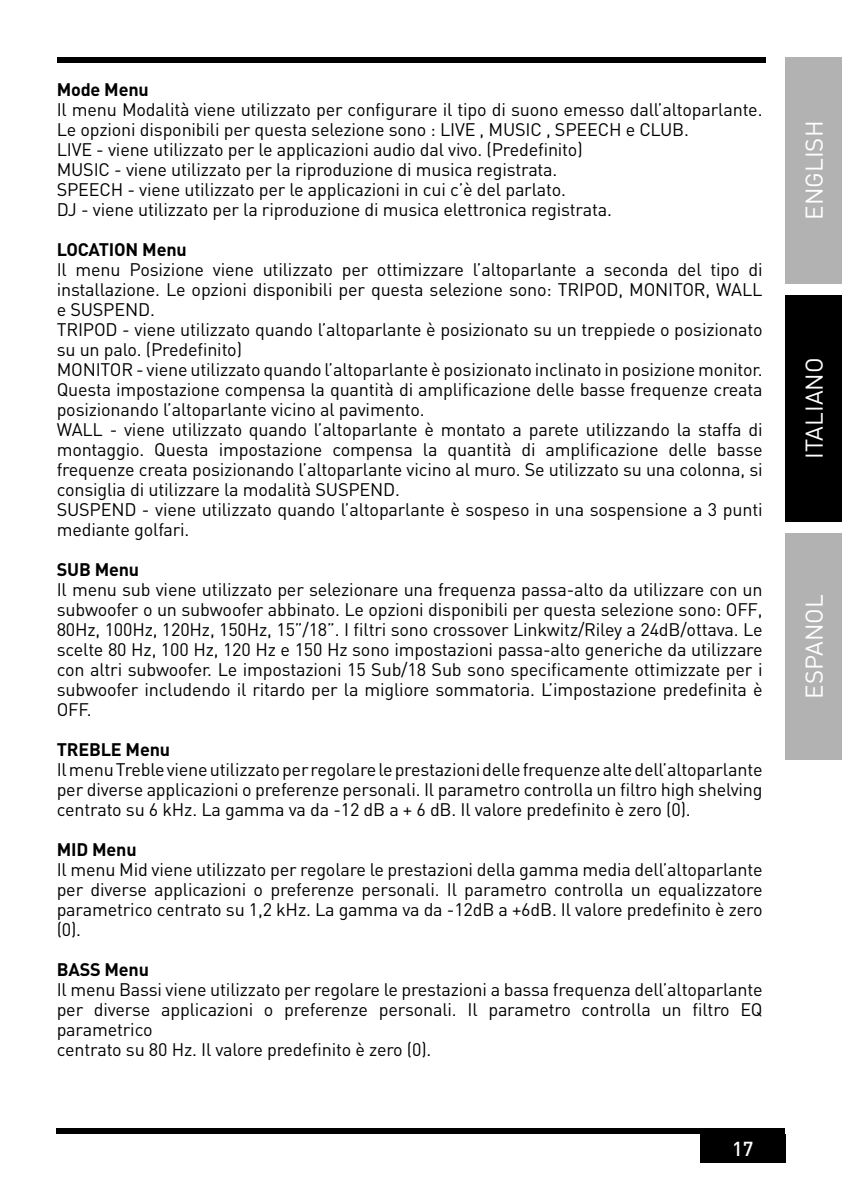
<style>
.page{position:relative;width:842px;height:1191px;background:#fff}
.page>*{position:absolute;margin:0;border:0;box-sizing:border-box;transform-origin:0 0}
.t1{font:24px "DIN Pro";color:#fff}
.t2{font:500 20px "DIN Pro";color:#fff}
.t3{font:18px/20px "DIN Pro";letter-spacing:-.01em;color:#000}
.t4{font:700 18px "DIN Pro";letter-spacing:-.01em;color:#000}
</style>
<div class="page">
<div style="left:785px;top:533px;width:57px;height:227px;background:#b3b2b2"></div>
<div style="left:57px;top:57px;width:708px;height:5px;background:#000"></div>
<div style="left:57px;top:1128px;width:728px;height:6px;background:#000"></div>
<div style="left:700px;top:1134px;width:85px;height:28px;background:#000"></div>
<div style="left:785px;top:295px;width:57px;height:227px;background:#000"></div>
<div style="left:785px;top:57px;width:57px;height:226px;background:#b3b2b2"></div>
<p class="t4" style="left:57px;top:77px;width:94px">Mode Menu</p>
<p class="t3" style="left:57px;top:99px;width:707px">Il menu Modalità viene utilizzato per configurare il tipo di suono emesso dall’altoparlante.<br>Le opzioni disponibili per questa selezione sono : LIVE , MUSIC , SPEECH e CLUB.<br>LIVE - viene utilizzato per le applicazioni audio dal vivo. (Predefinito)<br>MUSIC - viene utilizzato per la riproduzione di musica registrata.<br>SPEECH - viene utilizzato per le applicazioni in cui c’è del parlato.<br>DJ - viene utilizzato per la riproduzione di musica elettronica registrata.</p>
<p class="t4" style="left:57px;top:237px;width:132px">LOCATION Menu</p>
<p class="t3" style="left:57px;top:259px;width:707px">Il menu Posizione viene utilizzato per ottimizzare l’altoparlante a seconda del tipo di installazione. Le opzioni disponibili per questa selezione sono: TRIPOD, MONITOR, WALL e SUSPEND.<br>TRIPOD - viene utilizzato quando l’altoparlante è posizionato su un treppiede o posizionato su un palo. (Predefinito)<br>MONITOR - viene utilizzato quando l’altoparlante è posizionato inclinato in posizione monitor.<br>Questa impostazione compensa la quantità di amplificazione delle basse frequenze creata posizionando l’altoparlante vicino al pavimento.<br>WALL - viene utilizzato quando l’altoparlante è montato a parete utilizzando la staffa di montaggio. Questa impostazione compensa la quantità di amplificazione delle basse frequenze creata posizionando l’altoparlante vicino al muro. Se utilizzato su una colonna, si consiglia di utilizzare la modalità SUSPEND.<br>SUSPEND - viene utilizzato quando l’altoparlante è sospeso in una sospensione a 3 punti mediante golfari.</p>
<p class="t4" style="left:57px;top:557px;width:84px">SUB Menu</p>
<p class="t3" style="left:57px;top:579px;width:707px;text-align:justify">Il menu sub viene utilizzato per selezionare una frequenza passa-alto da utilizzare con un subwoofer o un subwoofer abbinato. Le opzioni disponibili per questa selezione sono: OFF, 80Hz, 100Hz, 120Hz, 150Hz, 15”/18”. I filtri sono crossover Linkwitz/Riley a 24dB/ottava. Le scelte 80 Hz, 100 Hz, 120 Hz e 150 Hz sono impostazioni passa-alto generiche da utilizzare con altri subwoofer. Le impostazioni 15 Sub/18 Sub sono specificamente ottimizzate per i subwoofer includendo il ritardo per la migliore sommatoria. L’impostazione predefinita è OFF.</p>
<p class="t4" style="left:57px;top:737px;width:115px">TREBLE Menu</p>
<p class="t3" style="left:57px;top:759px;width:707px;text-align:justify">Il menu Treble viene utilizzato per regolare le prestazioni delle frequenze alte dell’altoparlante per diverse applicazioni o preferenze personali. Il parametro controlla un filtro high shelving centrato su 6 kHz. La gamma va da -12 dB a + 6 dB. Il valore predefinito è zero (0).</p>
<p class="t4" style="left:57px;top:837px;width:81px">MID Menu</p>
<p class="t3" style="left:57px;top:859px;width:707px;text-align:justify">Il menu Mid viene utilizzato per regolare le prestazioni della gamma media dell’altoparlante per diverse applicazioni o preferenze personali. Il parametro controlla un equalizzatore parametrico centrato su 1,2 kHz. La gamma va da -12dB a +6dB. Il valore predefinito è zero (0).</p>
<p class="t4" style="left:57px;top:957px;width:94px">BASS Menu</p>
<p class="t3" style="left:57px;top:979px;width:707px">Il menu Bassi viene utilizzato per regolare le prestazioni a bassa frequenza dell’altoparlante per diverse applicazioni o preferenze personali. Il parametro controlla un filtro EQ parametrico<br>centrato su 80 Hz. Il valore predefinito è zero (0).</p>
<p class="t2" style="left:732px;top:1135px;width:23px">17</p>
<h1 class="t1" style="left:798px;top:220px;width:100px;rotate:-90deg">ENGLISH</h1>
<h1 class="t1" style="left:798px;top:459px;width:103px;rotate:-90deg">ITALIANO</h1>
<h1 class="t1" style="left:798px;top:698px;width:106px;rotate:-90deg">ESPANOL</h1>
</div>
